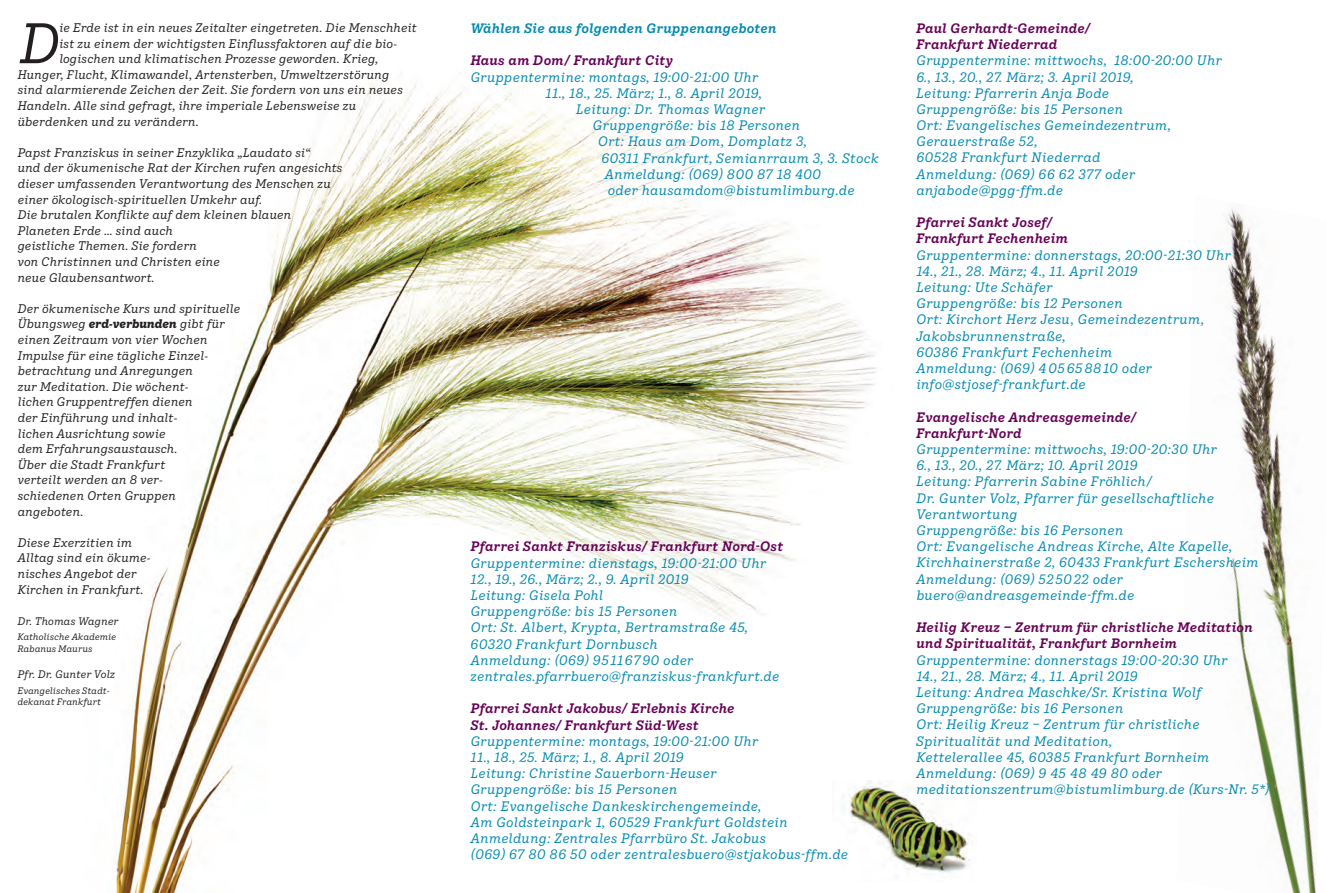
<style>
.page{position:relative;width:1327px;height:893px;background:#fff}
.page>*{position:absolute;margin:0;border:0;box-sizing:border-box;transform-origin:0 0}
.t1{font:italic 54.9px "Ivy Style TW";color:#231f20}
.t2{font:italic 13.2px/16.2px "Ivy Style TW";letter-spacing:.015em;color:#008aaf}
.t3{font:italic 600 13.2px/16.2px "Ivy Style TW";letter-spacing:.01em;color:#660056}
.t4{font:italic 600 13.2px "Ivy Style TW";letter-spacing:.005em;color:#008aaf}
.t5{font:italic 12px/15.6px "Ivy Style TW";letter-spacing:-.005em;color:#231f20}
.t6{font:italic 10.5px "Ivy Style TW";color:#231f20}
.t7{font:italic 9px/11.1px "Ivy Style TW";letter-spacing:-.01em;color:#231f20}
.s1{font-weight:700}
</style>
<div class="page">
<img style="left:116px;top:72px;width:761px;height:821px">
<img style="left:832px;top:781px;width:141px;height:101px">
<img style="left:1226px;top:209px;width:90px;height:684px">
<h1 class="t1" style="left:17px;top:23px;width:43px">D</h1>
<p class="t5" style="left:59px;top:21px;width:359px">ie Erde ist in ein neues Zeitalter eingetreten. Die Menschheit</p>
<p class="t5" style="left:59px;top:37px;width:339px">ist zu einem der wichtigsten Einflussfaktoren auf die bio -</p>
<p class="t5" style="left:59px;top:52px;width:321px">logischen und klimatischen Prozesse geworden. Krieg,</p>
<p class="t5" style="left:17px;top:68px;width:373px">Hunger, Flucht, Klimawandel, Artensterben, Umweltzerstörung</p>
<p class="t5" style="left:17px;top:84px;width:387px">sind alar mierende Zeichen der Zeit. Sie fordern von uns ein neues</p>
<p class="t5" style="left:17px;top:99px;width:340px">Handeln. Alle sind gefragt, ihre imperiale Lebensweise zu</p>
<p class="t5" style="left:17px;top:115px;width:183px">über denken und zu verändern.</p>
<p class="t5" style="left:17px;top:146px;width:326px">Papst Franziskus in seiner Enzyklika „Laudato si“<br>und der ökumenische Rat der Kirchen rufen angesichts dieser umfassenden Verantwortung des Menschen zu einer ökologisch-spiri tuellen Umkehr auf.<br>Die brutalen Konflikte auf dem kleinen blauen Planeten Erde … sind auch<br>geistliche Themen. Sie fordern<br>von Christinnen und Christen eine<br>neue Glaubensantwort.</p>
<p class="t5" style="left:17px;top:302px;width:224px">Der ökumenische Kurs und spirituelle<br>Übungsweg <span class="s1">erd-verbunden</span> gibt für einen Zeitraum von vier Wochen<br>Impulse für eine tägliche Einzel - betrachtung und Anregungen<br>zur Meditation. Die wöchent -<br>lichen Gruppentreffen dienen<br>der Einführung und inhalt -<br>lichen Ausrichtung sowie<br>dem Erfahrungsaustausch.<br>Über die Stadt Frankfurt<br>verteilt werden an 8 ver-<br>schiedenen Orten Gruppen angeboten.</p>
<p class="t5" style="left:17px;top:536px;width:134px">Diese Exerzitien im<br>Alltag sind ein ökume - nisches Angebot der<br>Kirchen in Frankfurt.</p>
<p class="t6" style="left:17px;top:617px;width:103px">Dr. Thomas Wagner</p>
<p class="t7" style="left:17px;top:633px;width:100px">Katholische Akademie<br>Rabanus Maurus</p>
<p class="t6" style="left:17px;top:671px;width:99px">Pfr. Dr. Gunter Volz</p>
<p class="t7" style="left:17px;top:686px;width:94px">Evangelisches Stadt&shy;dekanat Frankfurt</p>
<p class="t4" style="left:470px;top:23px;width:307px">Wählen Sie aus folgenden Gruppenangeboten</p>
<p class="t3" style="left:470px;top:54px;width:204px">Haus am Dom/ Frankfurt City</p>
<p class="t2" style="left:470px;top:70px;width:289px">Gruppentermine: montags, 19:00-21:00 Uhr</p>
<p class="t2" style="left:545px;top:86px;width:218px">11., 18., 25. März; 1., 8. April 2019,</p>
<p class="t2" style="left:575px;top:102px;width:191px">Leitung: Dr. Thomas Wagner</p>
<p class="t2" style="left:592px;top:119px;width:209px">Gruppengröße: bis 18 Personen</p>
<p class="t2" style="left:597px;top:135px;width:211px">Ort: Haus am Dom, Domplatz 3,</p>
<p class="t2" style="left:601px;top:151px;width:279px">60311 Frankfurt, Semianrraum 3, 3. Stock</p>
<p class="t2" style="left:604px;top:167px;width:218px">Anmeldung: (069) 800 87 18 400</p>
<p class="t2" style="left:607px;top:183px;width:248px">oder hausamdom@bistumlimburg.de</p>
<p class="t3" style="left:470px;top:540px;width:314px">Pfarrei Sankt Franziskus/ Frankfurt Nord-Ost</p>
<p class="t2" style="left:470px;top:556px;width:310px">Gruppentermine: dienstags, 19:00-21:00 Uhr 12., 19., 26., März; 2., 9. April 2019<br>Leitung: Gisela Pohl<br>Gruppengröße: bis 15 Personen<br>Ort: St. Albert, Krypta, Bertramstraße 45, 60320 Frankfurt Dornbusch<br>Anmeldung: (069) 95116790 oder zentrales.pfarrbuero@franziskus-frankfurt.de</p>
<p class="t3" style="left:470px;top:702px;width:265px">Pfarrei Sankt Jakobus/ Erlebnis Kirche<br>St. Johannes/ Frankfurt Süd-West</p>
<p class="t2" style="left:470px;top:734px;width:379px">Gruppentermine: montags, 19:00-21:00 Uhr<br>11., 18., 25. März; 1., 8. April 2019<br>Leitung: Christine Sauerborn-Heuser<br>Gruppengröße: bis 15 Personen<br>Ort: Evangelische Dankeskirchengemeinde,<br>Am Goldsteinpark 1, 60529 Frankfurt Goldstein Anmeldung: Zentrales Pfarrbüro St. Jakobus<br>(069) 67 80 86 50 oder zentralesbuero@stjakobus-ffm.de</p>
<p class="t3" style="left:915px;top:21px;width:175px">Paul Gerhardt-Gemeinde/<br>Frankfurt Niederrad</p>
<p class="t2" style="left:915px;top:54px;width:307px">Gruppentermine: mittwochs, 18:00-20:00 Uhr<br>6., 13., 20., 27. März; 3. April 2019,<br>Leitung: Pfarrerin Anja Bode<br>Gruppengröße: bis 15 Personen<br>Ort: Evangelisches Gemeindezentrum,<br>Gerauerstraße 52,<br>60528 Frankfurt Niederrad<br>Anmeldung: (069) 66 62 377 oder anjabode@pgg-ffm.de</p>
<p class="t3" style="left:915px;top:216px;width:153px">Pfarrei Sankt Josef/<br>Frankfurt Fechenheim</p>
<p class="t2" style="left:915px;top:248px;width:316px">Gruppentermine: donnerstags, 20:00-21:30 Uhr<br>14., 21., 28. März; 4., 11. April 2019<br>Leitung: Ute Schäfer<br>Gruppengröße: bis 12 Personen<br>Ort: Kirchort Herz Jesu, Gemeindezentrum,<br>Jakobsbrunnenstraße,<br>60386 Frankfurt Fechenheim<br>Anmeldung: (069) 405658810 oder info@stjosef-frankfurt.de</p>
<p class="t3" style="left:915px;top:410px;width:221px">Evangelische Andreasgemeinde/<br>Frankfurt-Nord</p>
<p class="t2" style="left:915px;top:443px;width:344px">Gruppentermine: mittwochs, 19:00-20:30 Uhr<br>6., 13., 20., 27. März; 10. April 2019<br>Leitung: Pfarrerin Sabine Fröhlich/<br>Dr. Gunter Volz, Pfarrer für gesellschaftliche Verantwortung<br>Gruppengröße: bis 16 Personen<br>Ort: Evangelische Andreas Kirche, Alte Kapelle, Kirchhainerstraße 2, 60433 Frankfurt Eschersheim Anmeldung: (069) 525022 oder buero@andreasgemeinde-ffm.de</p>
<p class="t3" style="left:915px;top:621px;width:338px">Heilig Kreuz – Zentrum für christliche Meditation und Spiritualität, Frankfurt Bornheim</p>
<p class="t2" style="left:915px;top:653px;width:355px">Gruppentermine: donnerstags 19:00-20:30 Uhr<br>14., 21., 28. März; 4., 11. April 2019<br>Leitung: Andrea Maschke/Sr. Kristina Wolf Gruppengröße: bis 16 Personen<br>Ort: Heilig Kreuz – Zentrum für christliche Spiritualität und Meditation,<br>Kettelerallee 45, 60385 Frankfurt Bornheim Anmeldung: (069) 9 45 48 49 80 oder meditationszentrum@bistumlimburg.de (Kurs-Nr. 5*)</p>
</div>
